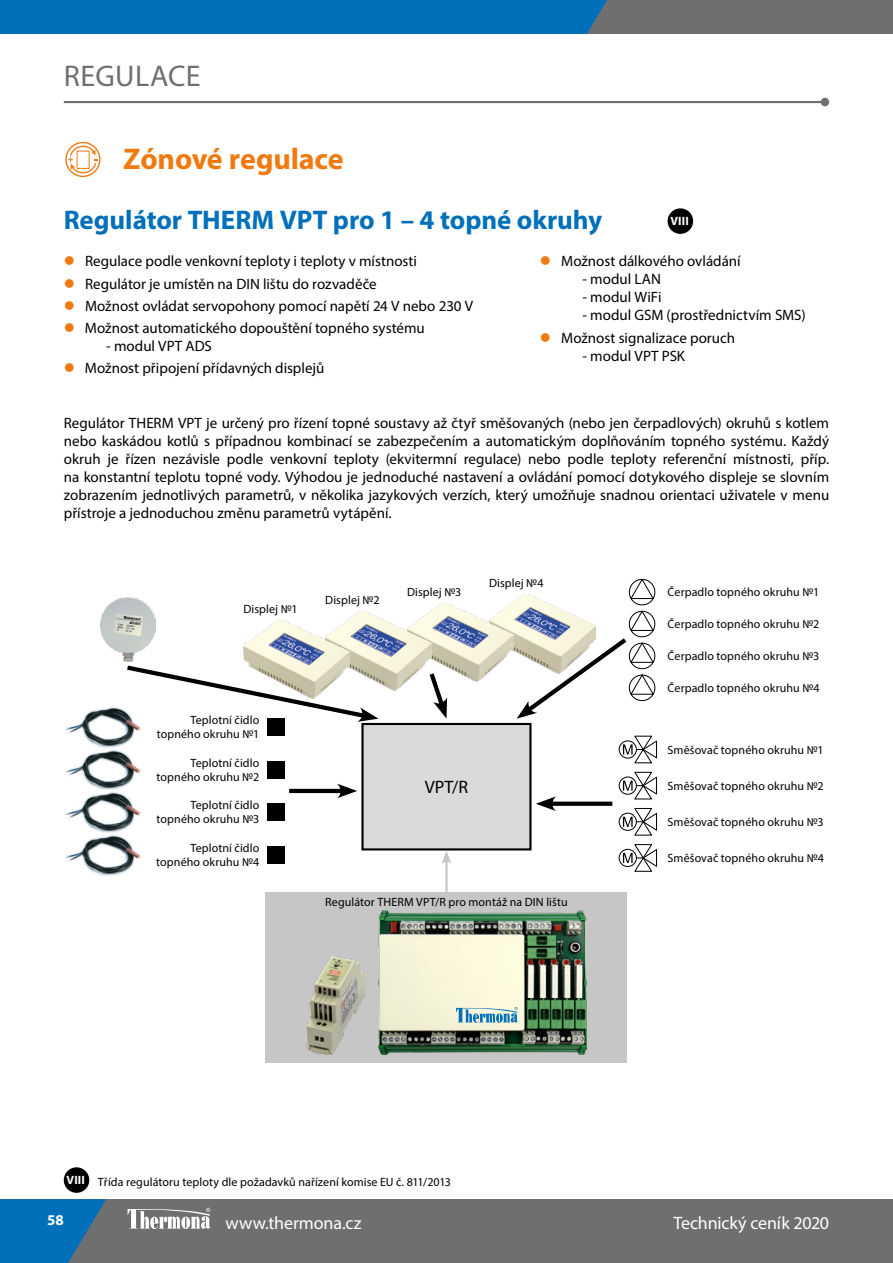
<style>
.page{position:relative;width:893px;height:1263px;background:#fff}
.page>*{position:absolute;margin:0;border:0;box-sizing:border-box;transform-origin:0 0}
.t1{font:700 30px "Myriad Pro";letter-spacing:-.005em;color:#ef7b10}
.t2{font:30px "Myriad Pro";letter-spacing:.01em;color:#706f6f}
.t3{font:700 27px "Myriad Pro";letter-spacing:-.005em;color:#0070ba}
.t4{font:18px "Myriad Pro";letter-spacing:-.01em;color:#fff}
.t5{font:18px "Myriad Pro";color:#000}
.t6{font:15px/22.2px "Myriad Pro";color:#000}
.t7{font:700 15px "Myriad Pro";color:#fff}
.t8{font:12px/14.4px "Myriad Pro";letter-spacing:.01em;color:#000;text-align:right}
.t9{font:700 12px "Myriad Pro";color:#fff}
</style>
<div class="page">
<div style="left:0;top:1199px;width:893px;height:64px;background:#706f6f"></div>
<div style="left:0;top:0;width:893px;height:34px;background:#706f6f"></div>
<svg style="left:0;top:1199px;width:106px;height:64px"></svg>
<hr style="left:64px;top:101px;width:761px;height:2px;background:#706f6f">
<div style="left:821px;top:98px;width:8px;height:8px;background:#706f6f;border-radius:50%"></div>
<div style="left:0;top:0;width:607px;height:34px;background:#0070ba"></div>
<svg style="left:128px;top:1208px;width:82px;height:21px"></svg>
<div style="left:668px;top:208px;width:25px;height:26px;background:#000;border-radius:50%"></div>
<svg style="left:64px;top:140px;width:38px;height:39px"></svg>
<svg style="left:66px;top:143px;width:34px;height:33px"></svg>
<div style="left:65px;top:142px;width:36px;height:35px;border:1px solid #ef7b10;border-radius:50%"></div>
<svg style="left:68px;top:145px;width:30px;height:29px"></svg>
<div style="left:64px;top:1167px;width:25px;height:26px;background:#000;border-radius:50%"></div>
<div style="left:362px;top:724px;width:168px;height:125px;background:#dadada"></div>
<div style="left:361px;top:723px;width:170px;height:127px;border:2px solid #000"></div>
<div style="left:266px;top:892px;width:361px;height:171px;background:#c6c6c6"></div>
<img style="left:513px;top:594px;width:50px;height:59px">
<hr style="left:445px;top:860px;width:3px;height:33px;background:#c6c6c6">
<svg style="left:442px;top:850px;width:9px;height:13px"></svg>
<div style="left:619px;top:740px;width:18px;height:18px;border:1px solid #000;border-radius:50%"></div>
<svg style="left:623px;top:735px;width:34px;height:29px"></svg>
<svg style="left:629px;top:578px;width:26px;height:21px"></svg>
<div style="left:629px;top:579px;width:26px;height:26px;border:1px solid #000;border-radius:50%"></div>
<div style="left:619px;top:776px;width:18px;height:19px;border:1px solid #000;border-radius:50%"></div>
<svg style="left:623px;top:771px;width:34px;height:29px"></svg>
<div style="left:619px;top:813px;width:18px;height:18px;border:1px solid #000;border-radius:50%"></div>
<svg style="left:623px;top:808px;width:34px;height:28px"></svg>
<div style="left:619px;top:849px;width:18px;height:18px;border:1px solid #000;border-radius:50%"></div>
<svg style="left:623px;top:844px;width:34px;height:28px"></svg>
<svg style="left:127px;top:665px;width:251px;height:57px"></svg>
<svg style="left:517px;top:610px;width:138px;height:109px"></svg>
<svg style="left:432px;top:682px;width:16px;height:37px"></svg>
<img style="left:306px;top:957px;width:59px;height:97px">
<div style="left:268px;top:846px;width:17px;height:17px;background:#000"></div>
<hr style="left:289px;top:789px;width:56px;height:4px;background:#000">
<svg style="left:337px;top:784px;width:20px;height:14px"></svg>
<img style="left:431px;top:602px;width:82px;height:80px">
<img style="left:349px;top:611px;width:83px;height:79px">
<img style="left:243px;top:619px;width:107px;height:80px">
<img style="left:65px;top:706px;width:77px;height:170px">
<div style="left:268px;top:804px;width:17px;height:17px;background:#000"></div>
<div style="left:268px;top:761px;width:17px;height:17px;background:#000"></div>
<div style="left:268px;top:719px;width:17px;height:17px;background:#000"></div>
<img style="left:100px;top:597px;width:55px;height:64px">
<div style="left:548px;top:801px;width:64px;height:5px;background:#000"></div>
<svg style="left:536px;top:796px;width:20px;height:15px"></svg>
<img style="left:378px;top:910px;width:209px;height:144px">
<svg style="left:456px;top:1007px;width:62px;height:16px"></svg>
<h1 class="t2" style="left:64px;top:58px;width:138px">REGULACE</h1>
<h1 class="t1" style="left:123px;top:139px;width:222px">Zónové regulace</h1>
<h2 class="t3" style="left:64px;top:202px;width:540px">Regulátor THERM VPT pro 1 – 4 topné okruhy</h2>
<p class="t6" style="left:85px;top:250px;width:390px">Regulace podle venkovní teploty i teploty v místnosti Regulátor je umístěn na DIN lištu do rozvaděče<br>Možnost ovládat servopohony pomocí napětí 24 V nebo 230 V Možnost automatického dopouštění topného systému</p>
<p class="t6" style="left:85px;top:335px;width:241px;text-indent:21px">- modul VPT ADS<br>Možnost připojení přídavných displejů</p>
<p class="t9" style="left:670px;top:213px;width:20px">VIII</p>
<p class="t6" style="left:561px;top:250px;width:181px">Možnost dálkového ovládání</p>
<p class="t6" style="left:582px;top:268px;width:80px">- modul LAN</p>
<p class="t6" style="left:582px;top:286px;width:81px">- modul WiFi</p>
<p class="t6" style="left:561px;top:304px;width:246px;text-indent:21px">- modul GSM (prostřednictvím SMS)<br>Možnost signalizace poruch</p>
<p class="t6" style="left:582px;top:344px;width:104px">- modul VPT PSK</p>
<p class="t6" style="left:64px;top:414px;width:767px;line-height:18px;text-align:justify">Regulátor THERM VPT je určený pro řízení topné soustavy až čtyř směšovaných (nebo jen čerpadlových) okruhů s kotlem nebo kaskádou kotlů s případnou kombinací se zabezpečením a automatickým doplňováním topného systému. Každý okruh je řízen nezávisle podle venkovní teploty (ekvitermní regulace) nebo podle teploty referenční místnosti, příp. na konstantní teplotu topné vody. Výhodou je jednoduché nastavení a ovládání pomocí dotykového displeje se slovním zobrazením jednotlivých parametrů, v několika jazykových verzích, který umožňuje snadnou orientaci uživatele v menu přístroje a jednoduchou změnu parametrů vytápění.</p>
<p class="t8" style="left:243px;top:601px;width:56px">Displej №1</p>
<p class="t8" style="left:325px;top:593px;width:56px">Displej №2</p>
<p class="t8" style="left:407px;top:584px;width:56px">Displej №3</p>
<p class="t8" style="left:489px;top:576px;width:56px">Displej №4</p>
<p class="t8" style="left:157px;top:713px;width:104px">Teplotní čidlo topného okruhu №1</p>
<p class="t8" style="left:157px;top:755px;width:104px">Teplotní čidlo topného okruhu №2</p>
<p class="t8" style="left:157px;top:798px;width:104px">Teplotní čidlo topného okruhu №3</p>
<p class="t8" style="left:156px;top:840px;width:105px">Teplotní čidlo topného okruhu №4</p>
<p class="t5" style="left:425px;top:776px;width:45px">VPT/R</p>
<p class="t8" style="left:325px;top:895px;width:244px">Regulátor THERM VPT/R pro montáž na DIN lištu</p>
<p class="t8" style="left:668px;top:585px;width:153px">Čerpadlo topného okruhu №1</p>
<p class="t8" style="left:668px;top:617px;width:153px">Čerpadlo topného okruhu №2</p>
<p class="t8" style="left:668px;top:648px;width:153px">Čerpadlo topného okruhu №3</p>
<p class="t8" style="left:668px;top:680px;width:154px">Čerpadlo topného okruhu №4</p>
<p class="t8" style="left:668px;top:742px;width:157px">Směšovač topného okruhu №1</p>
<p class="t8" style="left:668px;top:778px;width:158px">Směšovač topného okruhu №2</p>
<p class="t8" style="left:668px;top:814px;width:158px">Směšovač topného okruhu №3</p>
<p class="t8" style="left:668px;top:850px;width:158px">Směšovač topného okruhu №4</p>
<p class="t8" style="left:67px;top:1175px;width:386px"><sup>VIII</sup> Třída regulátoru teploty dle požadavků nařízení komise EU č. 811/2013</p>
<p class="t7" style="left:47px;top:1210px;width:18px">58</p>
<p class="t4" style="left:225px;top:1212px;width:138px">www.thermona.cz</p>
<p class="t4" style="left:673px;top:1212px;width:157px">Technický ceník 2020</p>
</div>
